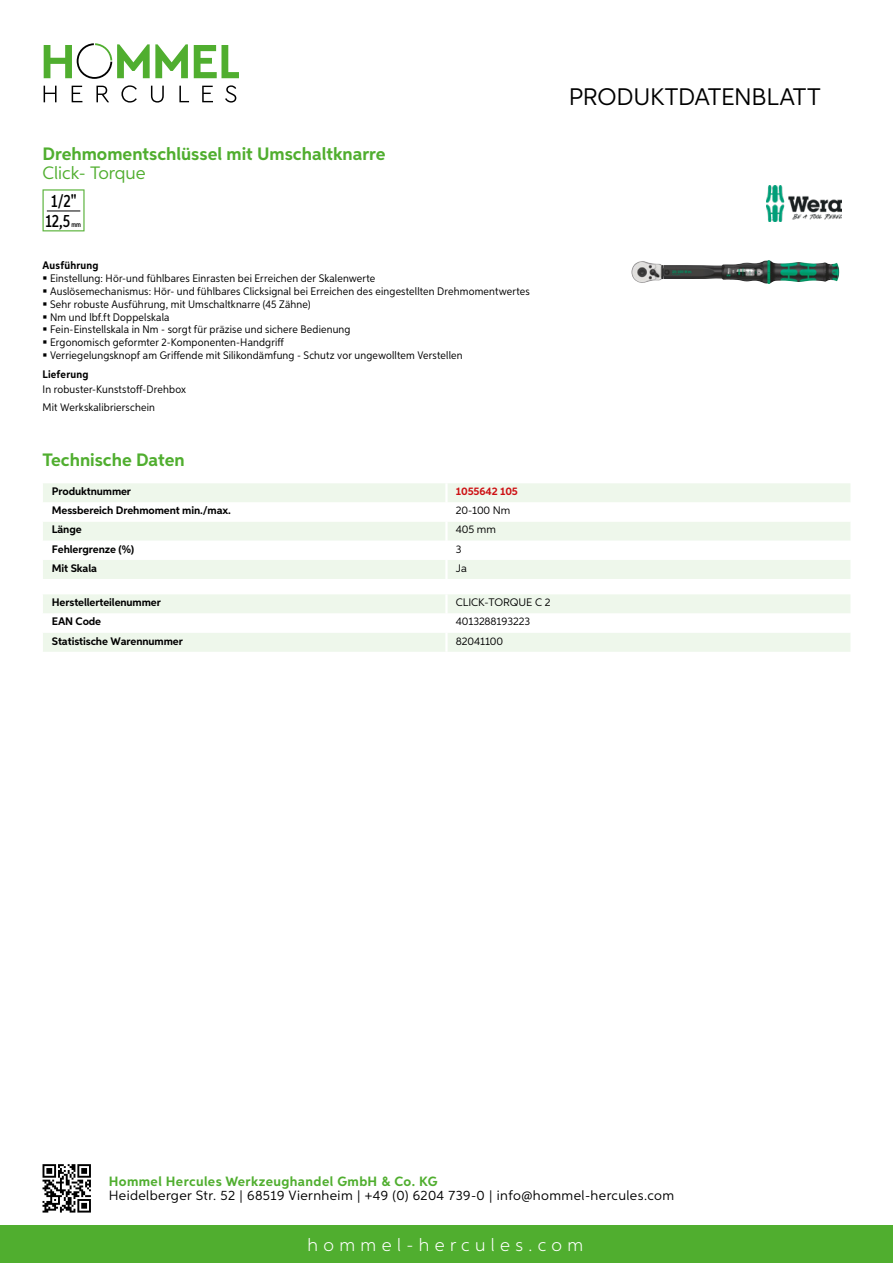
<style>
.page{position:relative;width:893px;height:1263px;background:#fff}
.page>*{position:absolute;margin:0;border:0;box-sizing:border-box;transform-origin:0 0}
.t1{font:24px "Aspira";letter-spacing:-.01em;color:#000}
.t2{font:700 18px "Aspira";color:#50ae2f}
.t3{font:300 18px "Aspira";letter-spacing:.3em;color:#fff}
.t4{font:18px "Aspira";color:#50ae2f}
.t5{font:500 17.85px/20.4px "Aspira XX Nar";color:#000;text-align:center}
.t6{font:13.5px "Aspira";letter-spacing:.03em;color:#000}
.t7{font:700 13.5px "Aspira";letter-spacing:.03em;color:#50ae2f}
.t8{font:10.95px/12.8px "Aspira Nar";letter-spacing:.015em;color:#000}
.t9{font:700 10.95px "Aspira";letter-spacing:-.01em;color:#000}
.t10{font:10.95px "Aspira";letter-spacing:-.01em;color:#000}
.t11{font:700 10.95px "Aspira Nar";letter-spacing:.02em;color:#000}
.t12{font:700 10.95px "Aspira";letter-spacing:-.01em;color:#cd1013}
.t13{font:500 7.35px "Aspira XX Nar";color:#000}
</style>
<div class="page">
<div style="left:0;top:1226px;width:893px;height:37px;background:#50ae2f"></div>
<svg style="left:43px;top:1164px;width:48px;height:48px"></svg>
<svg style="left:194px;top:45px;width:45px;height:33px"></svg>
<svg style="left:44px;top:43px;width:144px;height:36px"></svg>
<svg style="left:44px;top:86px;width:13px;height:16px"></svg>
<svg style="left:72px;top:86px;width:10px;height:16px"></svg>
<svg style="left:96px;top:86px;width:13px;height:16px"></svg>
<svg style="left:121px;top:85px;width:16px;height:18px"></svg>
<svg style="left:151px;top:86px;width:13px;height:17px"></svg>
<svg style="left:179px;top:86px;width:10px;height:16px"></svg>
<svg style="left:202px;top:86px;width:11px;height:16px"></svg>
<svg style="left:225px;top:85px;width:11px;height:18px"></svg>
<div style="left:43px;top:483px;width:807px;height:96px;background:#eef7eb"></div>
<svg style="left:43px;top:502px;width:807px;height:58px"></svg>
<hr style="left:445px;top:483px;width:3px;height:19px;background:#fff">
<hr style="left:445px;top:502px;width:3px;height:20px;background:#fff">
<hr style="left:445px;top:522px;width:3px;height:19px;background:#fff">
<hr style="left:445px;top:541px;width:3px;height:19px;background:#fff">
<hr style="left:445px;top:560px;width:3px;height:19px;background:#fff">
<svg style="left:43px;top:594px;width:807px;height:58px"></svg>
<hr style="left:445px;top:633px;width:3px;height:19px;background:#fff">
<svg style="left:43px;top:189px;width:42px;height:42px"></svg>
<hr style="left:47px;top:211px;width:33px;height:1px;background:#000">
<img style="left:631px;top:260px;width:208px;height:24px">
<img style="left:766px;top:185px;width:76px;height:36px">
<h2 class="t2" style="left:43px;top:142px;width:345px">Drehmomentschlüssel mit Umschaltknarre</h2>
<h2 class="t4" style="left:43px;top:162px;width:105px">Click- Torque</h2>
<h3 class="t5" style="left:45px;top:191px;width:33px">1/2"<br>12,5</h3>
<p class="t13" style="left:71px;top:220px;width:11px">mm</p>
<p class="t11" style="left:43px;top:259px;width:58px">Ausführung</p>
<p class="t8" style="left:50px;top:272px;width:481px">Einstellung: Hör-und fühlbares Einrasten bei Erreichen der Skalenwerte<br>Auslösemechanismus: Hör- und fühlbares Clicksignal bei Erreichen des eingestellten Drehmomentwertes Sehr robuste Ausführung, mit Umschaltknarre (45 Zähne)<br>Nm und lbf.ft Doppelskala<br>Fein-Einstellskala in Nm - sorgt für präzise und sichere Bedienung<br>Ergonomisch geformter 2-Komponenten-Handgriff<br>Verriegelungsknopf am Griffende mit Silikondämfung - Schutz vor ungewolltem Verstellen</p>
<p class="t11" style="left:43px;top:367px;width:47px">Lieferung</p>
<p class="t8" style="left:43px;top:380px;width:145px;line-height:17.5px">In robuster-Kunststoff-Drehbox<br>Mit Werkskalibrierschein</p>
<h2 class="t2" style="left:43px;top:449px;width:144px">Technische Daten</h2>
<p class="t9" style="left:52px;top:485px;width:81px">Produktnummer</p>
<p class="t12" style="left:456px;top:485px;width:64px">1055642 105</p>
<p class="t9" style="left:52px;top:504px;width:181px">Messbereich Drehmoment min./max.</p>
<p class="t10" style="left:456px;top:504px;width:56px">20-100 N m</p>
<p class="t9" style="left:52px;top:523px;width:31px">Länge</p>
<p class="t10" style="left:456px;top:523px;width:42px">405 mm</p>
<p class="t9" style="left:52px;top:542px;width:84px">Fehlergrenze (%)</p>
<p class="t10" style="left:456px;top:542px;width:7px">3</p>
<p class="t9" style="left:52px;top:561px;width:47px">Mit Skala</p>
<p class="t10" style="left:456px;top:561px;width:13px">Ja</p>
<p class="t9" style="left:52px;top:596px;width:111px">Herstellerteilenummer</p>
<p class="t10" style="left:456px;top:596px;width:41px">CLICK-TOR</p>
<p class="t10" style="left:510px;top:596px;width:42px">QUE C 2</p>
<p class="t9" style="left:52px;top:615px;width:51px">EAN Code</p>
<p class="t10" style="left:456px;top:615px;width:76px">4013288193223</p>
<p class="t9" style="left:52px;top:634px;width:132px">Statistische Warennummer</p>
<p class="t10" style="left:456px;top:634px;width:49px">82041100</p>
<h1 class="t1" style="left:569px;top:82px;width:253px">Produktdatenblatt</h1>
<p class="t7" style="left:109px;top:1172px;width:330px">Hommel Hercules Werkzeughandel GmbH &amp; Co. KG</p>
<p class="t6" style="left:109px;top:1187px;width:567px">Heidelberger Str. 52 | 68519 Viernheim | +49 (0) 6204 739-0 | info@hommel-hercules.com</p>
<h2 class="t3" style="left:307px;top:1234px;width:277px">hommel-hercules.com</h2>
</div>
